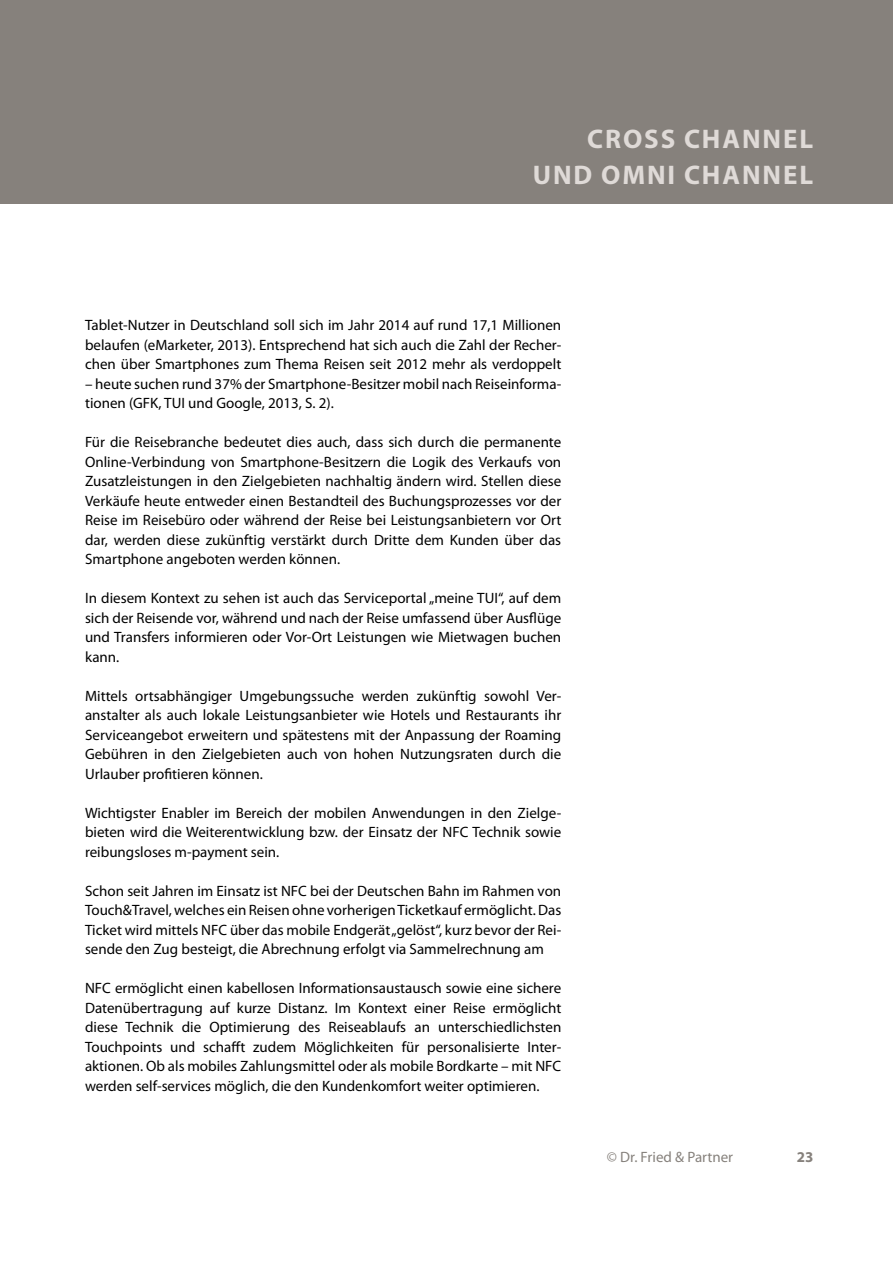
<style>
.page{position:relative;width:893px;height:1263px;background:#fff}
.page>*{position:absolute;margin:0;border:0;box-sizing:border-box;transform-origin:0 0}
.t1{font:700 27px/36px "Myriad Pro";letter-spacing:.07em;color:#dfdad7;text-align:right}
.t2{font:15px/19.5px "Myriad Pro";color:#000;text-align:justify}
.t3{font:15px "Myriad Pro";color:#86817c}
.t4{font:700 15px "Myriad Pro";color:#86817c}
</style>
<div class="page">
<div style="left:0;top:0;width:893px;height:204px;background:#86817c"></div>
<h1 class="t1" style="left:533px;top:120px;width:282px">CROSS CHANNEL<br>UND OMNI CHANNEL</h1>
<p class="t2" style="left:85px;top:315px;width:478px">Tablet-Nutzer in Deutschland soll sich im Jahr 2014 auf rund 17,1 Millionen belaufen (eMarketer, 2013). Entsprechend hat sich auch die Zahl der Recher&shy;chen über Smartphones zum Thema Reisen seit 2012 mehr als verdoppelt</p>
<p class="t2" style="left:85px;top:374px;width:478px">– heute suchen rund 37% der Smartphone-Besitzer mobil nach Reiseinforma&shy;tionen (GFK, TUI und Google, 2013, S. 2).</p>
<p class="t2" style="left:85px;top:432px;width:478px">Für die Reisebranche bedeutet dies auch, dass sich durch die permanente Online-Verbindung von Smartphone-Besitzern die Logik des Verkaufs von Zusatzleistungen in den Zielgebieten nachhaltig ändern wird. Stellen diese Verkäufe heute entweder einen Bestandteil des Buchungsprozesses vor der Reise im Reisebüro oder während der Reise bei Leistungsanbietern vor Ort dar, werden diese zukünftig verstärkt durch Dritte dem Kunden über das Smartphone angeboten werden können.</p>
<p class="t2" style="left:85px;top:588px;width:478px">In diesem Kontext zu sehen ist auch das Serviceportal „meine TUI“, auf dem sich der Reisende vor, während und nach der Reise umfassend über Ausflüge und Transfers informieren oder Vor-Ort Leistungen wie Mietwagen buchen kann.</p>
<p class="t2" style="left:85px;top:686px;width:478px">Mittels ortsabhängiger Umgebungssuche werden zukünftig sowohl Ver&shy;anstalter als auch lokale Leistungsanbieter wie Hotels und Restaurants ihr Serviceangebot erweitern und spätestens mit der Anpassung der Roaming Gebühren in den Zielgebieten auch von hohen Nutzungsraten durch die Urlauber profitieren können.</p>
<p class="t2" style="left:85px;top:803px;width:478px">Wichtigster Enabler im Bereich der mobilen Anwendungen in den Zielge&shy;bieten wird die Weiterentwicklung bzw. der Einsatz der NFC Technik sowie reibungsloses m-payment sein.</p>
<p class="t2" style="left:85px;top:881px;width:478px">Schon seit Jahren im Einsatz ist NFC bei der Deutschen Bahn im Rahmen von Touch&amp;Travel, welches ein Reisen ohne vorherigen Ticketkauf ermöglicht. Das Ticket wird mittels NFC über das mobile Endgerät „gelöst“, kurz bevor der Rei&shy;sende den Zug besteigt, die Abrechnung erfolgt via Sammelrechnung am</p>
<p class="t2" style="left:85px;top:978px;width:478px">NFC ermöglicht einen kabellosen Informationsaustausch sowie eine sichere Datenübertragung auf kurze Distanz. Im Kontext einer Reise ermöglicht diese Technik die Optimierung des Reiseablaufs an unterschiedlichsten Touchpoints und schafft zudem Möglichkeiten für personalisierte Inter&shy;aktionen. Ob als mobiles Zahlungsmittel oder als mobile Bordkarte – mit NFC werden self-services möglich, die den Kundenkomfort weiter optimieren.</p>
<p class="t3" style="left:607px;top:1148px;width:128px">© Dr. Fried &amp; Partner</p>
<p class="t4" style="left:797px;top:1147px;width:17px">23</p>
</div>
